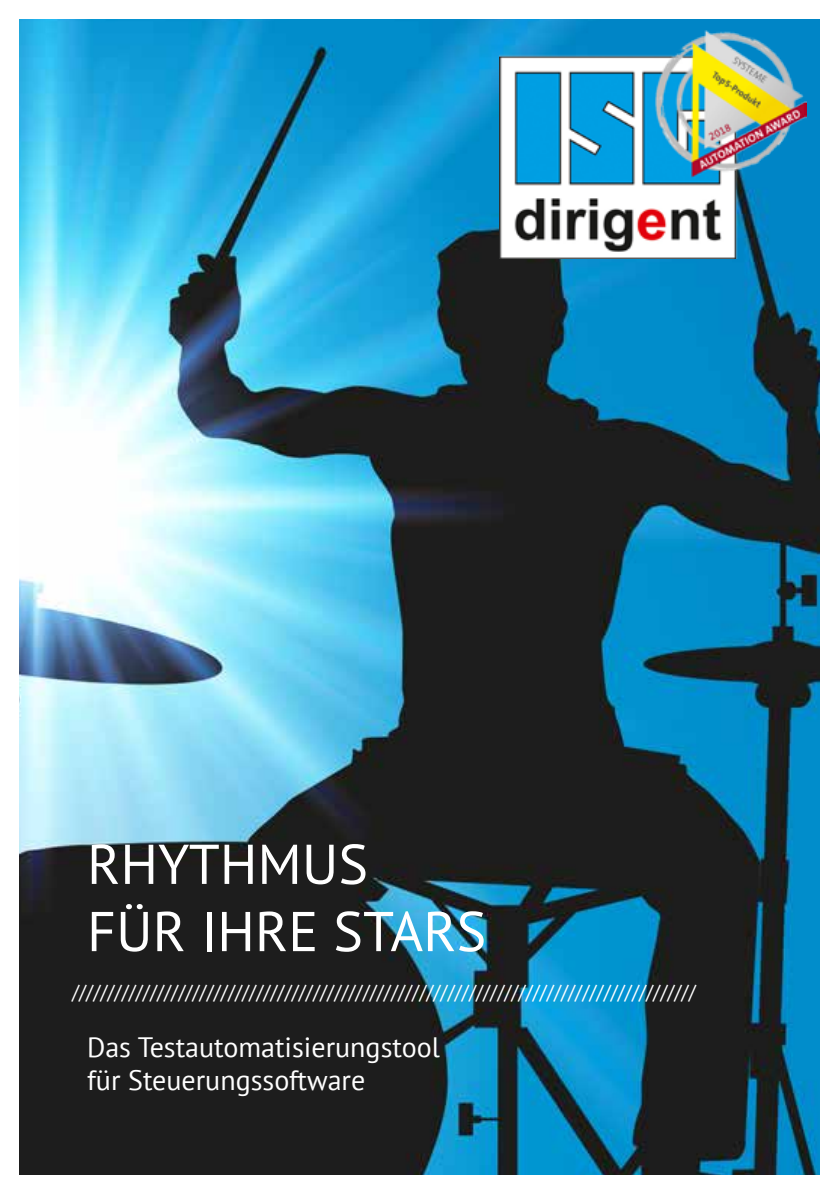
<style>
.page{position:relative;width:840px;height:1191px;background:#fff}
.page>*{position:absolute;margin:0;border:0;box-sizing:border-box;transform-origin:0 0}
.t1{font:56px/67.2px "PT Sans";color:#fff}
.t2{font:28px/33.6px "PT Sans";color:#fff}
.t3{font:20px "PT Sans";color:#fff}
</style>
<div class="page">
<img style="left:19px;top:19px;width:800px;height:1156px">
<img style="left:499px;top:29px;width:306px;height:229px">
<h1 class="t1" style="left:87px;top:829px;width:400px">RHYTHMUS<br>FÜR IHRE STARS</h1>
<p class="t3" style="left:72px;top:979px;width:625px">////////////////////////////////////////////////////////////////////////////////////////</p>
<h2 class="t2" style="left:87px;top:1029px;width:354px">Das Testautomatisierungstool für Steuerungssoftware</h2>
</div>
